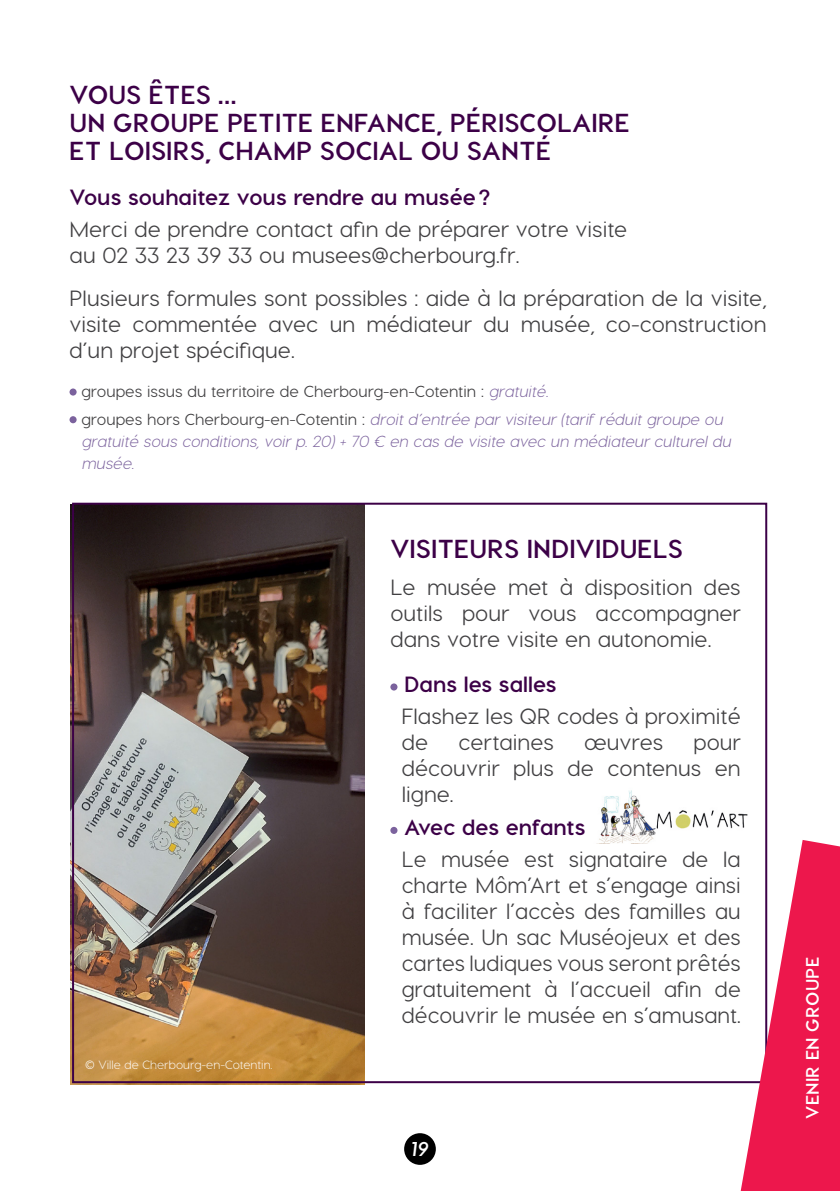
<style>
.page{position:relative;width:840px;height:1191px;background:#fff}
.page>*{position:absolute;margin:0;border:0;box-sizing:border-box;transform-origin:0 0}
.t1{font:700 26px/28px "Visby CF";color:#3c0047}
.t2{font:500 22px/26px "Visby CF";color:#414042;text-align:justify}
.t3{font:700 22px "Visby CF";color:#3c0047}
.t4{font:italic 700 20px "Visby CF";color:#fff}
.t5{font:700 18px "Visby CF";letter-spacing:.01em;color:#fff}
.t6{font:500 16px/27.6px "Visby CF";color:#414042}
.t7{font:italic 300 16px/22px "Visby CF";color:#7b629d}
.t8{font:300 12px "Visby CF";color:#fff}
.s1{font-weight:300;font-style:italic;color:#7b629d}
</style>
<div class="page">
<div style="left:69px;top:388px;width:8px;height:7px;background:#7b629d;border-radius:50%"></div>
<div style="left:69px;top:416px;width:8px;height:7px;background:#7b629d;border-radius:50%"></div>
<img style="left:71px;top:505px;width:293px;height:579px">
<div style="left:390px;top:683px;width:7px;height:7px;background:#7b629d;border-radius:50%"></div>
<div style="left:390px;top:827px;width:7px;height:7px;background:#7b629d;border-radius:50%"></div>
<img style="left:596px;top:790px;width:152px;height:54px">
<svg style="left:740px;top:840px;width:99px;height:351px"></svg>
<div style="left:404px;top:1133px;width:31px;height:31px;background:#000;border-radius:50%"></div>
<p class="t1" style="left:70px;top:81px;width:561px">VOUS ÊTES …<br>UN GROUPE PETITE ENFANCE, PÉRISCOLAIRE<br>ET LOISIRS, CHAMP SOCIAL OU SANTÉ</p>
<p class="t3" style="left:69px;top:184px;width:422px">Vous souhaitez vous rendre au musée?</p>
<p class="t2" style="left:69px;top:216px;width:559px">Merci de prendre contact afin de préparer votre visite au 02 33 23 39 33 ou musees@cherbourg.fr.</p>
<p class="t2" style="left:69px;top:285px;width:698px">Plusieurs formules sont possibles : aide à la préparation de la visite, visite commentée avec un médiateur du musée, co-construction d’un projet spécifique.</p>
<p class="t6" style="left:81px;top:377px;width:646px">groupes issus du territoire de Cherbourg-en-Cotentin : <span class="s1">gratuité.<br></span>g ro u p e s h o rs C h e r b o u rg - e n - Co te n t i n : <span class="s1">droit d’entrée par visiteur (tarif réduit groupe ou</span></p>
<p class="t7" style="left:81px;top:430px;width:654px">gratuité sous conditions, voir p. 20) + 70 € en cas de visite avec un médiateur culturel du musée.</p>
<p class="t8" style="left:85px;top:1057px;width:189px">© Ville de Cherbourg-en-Cotentin.</p>
<p class="t1" style="left:390px;top:534px;width:293px">VISITEURS INDIVIDUELS</p>
<p class="t2" style="left:390px;top:574px;width:352px">Le musée met à disposition des outils pour vous accompagner dans votre visite en autonomie.</p>
<p class="t3" style="left:404px;top:670px;width:154px">Dans les salles</p>
<p class="t2" style="left:401px;top:702px;width:340px">Flashez les QR codes à proximité de</p>
<p class="t2" style="left:458px;top:728px;width:97px">certaines</p>
<p class="t2" style="left:583px;top:728px;width:81px">œuvres</p>
<p class="t2" style="left:401px;top:728px;width:341px;text-indent:292px">pour découvrir plus de contenus en ligne.</p>
<p class="t3" style="left:404px;top:813px;width:183px">Avec des enfants</p>
<p class="t2" style="left:401px;top:846px;width:340px">Le musée est signataire de la charte Môm’Art et s’engage ainsi à faciliter l’accès des familles au musée. Un sac Muséojeux et des cartes ludiques vous seront prêtés gratuitement à l’accueil afin de découvrir le musée en s’amusant.</p>
<p class="t4" style="left:411px;top:1136px;width:19px">19</p>
<p class="t5" style="left:800px;top:1118px;width:163px;rotate:-90deg">VENIR EN GROUPE</p>
</div>
